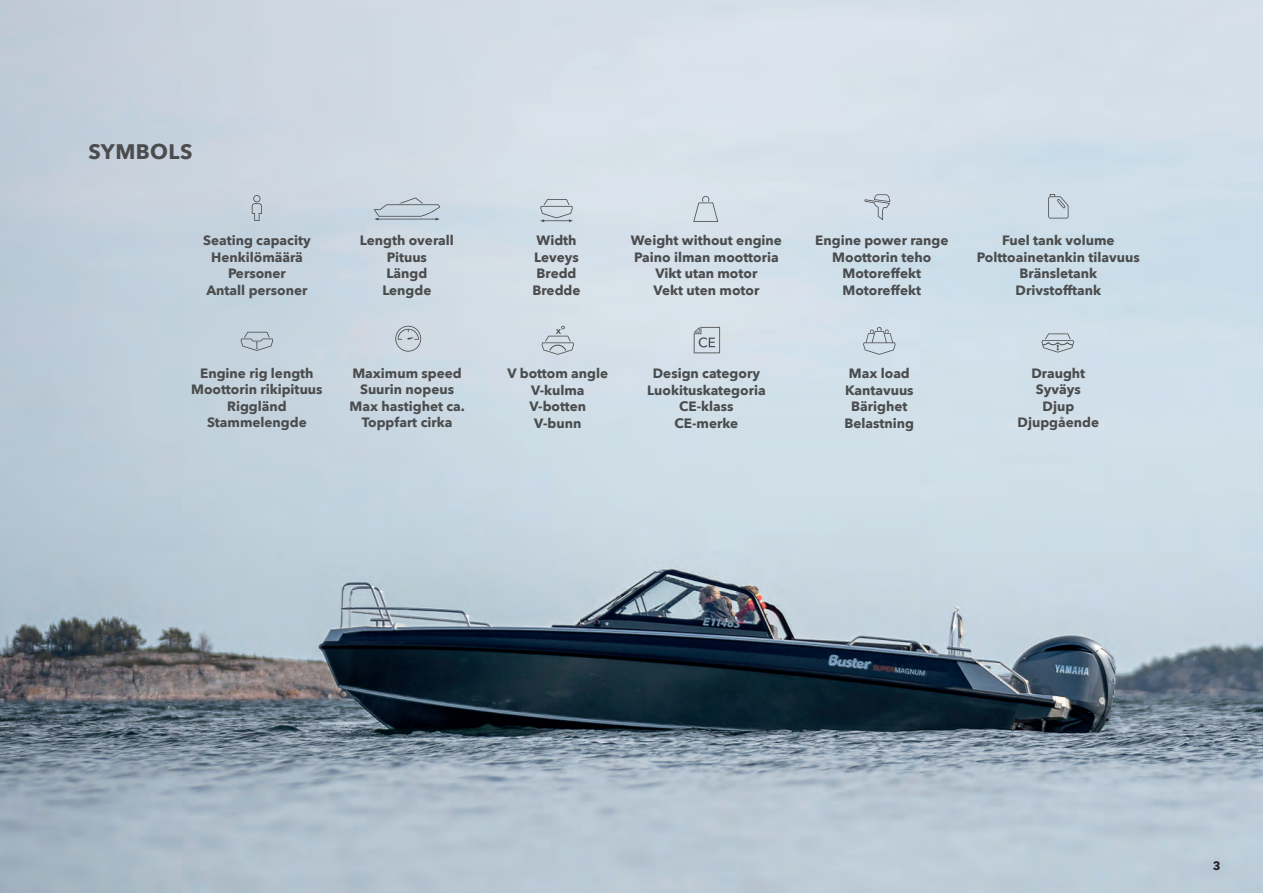
<style>
.page{position:relative;width:1263px;height:893px;background:#fff}
.page>*{position:absolute;margin:0;border:0;box-sizing:border-box;transform-origin:0 0}
.perus_rivitys_tekti{font:700 21px "Avenir Next";letter-spacing:.02em;color:#4b4c4d}
.gray_header_9_pt{font:700 13.5px/16.5px "Avenir Next";color:#4b4c4d}
.t1{font:700 12px "Avenir Next";color:#231f20}
</style>
<div class="page">
<img style="left:0;top:0;width:1263px;height:893px">
<svg style="left:373px;top:197px;width:67px;height:24px;background:#bcc7d1"></svg>
<svg style="left:540px;top:199px;width:33px;height:23px"></svg>
<svg style="left:864px;top:194px;width:26px;height:26px"></svg>
<svg style="left:1048px;top:194px;width:20px;height:24px"></svg>
<svg style="left:241px;top:332px;width:32px;height:19px"></svg>
<svg style="left:395px;top:326px;width:26px;height:26px"></svg>
<svg style="left:252px;top:195px;width:10px;height:26px"></svg>
<svg style="left:693px;top:196px;width:25px;height:26px"></svg>
<svg style="left:541px;top:326px;width:33px;height:29px"></svg>
<svg style="left:1041px;top:333px;width:33px;height:20px"></svg>
<svg style="left:863px;top:327px;width:33px;height:28px"></svg>
<svg style="left:694px;top:327px;width:26px;height:26px"></svg>
<p class="perus_rivitys_tekti" style="left:88px;top:138px;width:106px">SYMBOLS</p>
<p class="gray_header_9_pt" style="left:203px;top:232px;width:109px">Seating capacity</p>
<p class="gray_header_9_pt" style="left:211px;top:249px;width:93px">Henkilömäärä</p>
<p class="gray_header_9_pt" style="left:228px;top:265px;width:59px">Personer</p>
<p class="gray_header_9_pt" style="left:206px;top:282px;width:103px">Antall personer</p>
<p class="gray_header_9_pt" style="left:200px;top:365px;width:115px">Engine rig length</p>
<p class="gray_header_9_pt" style="left:191px;top:381px;width:133px">Moottorin rikipituus</p>
<p class="gray_header_9_pt" style="left:227px;top:398px;width:61px">Riggländ</p>
<p class="gray_header_9_pt" style="left:207px;top:414px;width:101px">Stammelengde</p>
<p class="gray_header_9_pt" style="left:360px;top:232px;width:95px">Length overall</p>
<p class="gray_header_9_pt" style="left:387px;top:249px;width:42px">Pituus</p>
<p class="gray_header_9_pt" style="left:386px;top:265px;width:42px">Längd</p>
<p class="gray_header_9_pt" style="left:382px;top:282px;width:51px">Lengde</p>
<p class="gray_header_9_pt" style="left:352px;top:365px;width:111px">Maximum speed</p>
<p class="gray_header_9_pt" style="left:360px;top:381px;width:96px">Suurin nopeus</p>
<p class="gray_header_9_pt" style="left:349px;top:398px;width:117px">Max hastighet ca.</p>
<p class="gray_header_9_pt" style="left:362px;top:414px;width:92px">Toppfart cirka</p>
<p class="gray_header_9_pt" style="left:536px;top:232px;width:42px">Width</p>
<p class="gray_header_9_pt" style="left:534px;top:249px;width:46px">Leveys</p>
<p class="gray_header_9_pt" style="left:537px;top:265px;width:41px">Bredd</p>
<p class="gray_header_9_pt" style="left:533px;top:282px;width:49px">Bredde</p>
<p class="gray_header_9_pt" style="left:631px;top:232px;width:152px">Weight without engine</p>
<p class="gray_header_9_pt" style="left:634px;top:249px;width:146px">Paino ilman moottoria</p>
<p class="gray_header_9_pt" style="left:655px;top:265px;width:103px">Vikt utan motor</p>
<p class="gray_header_9_pt" style="left:653px;top:282px;width:108px">Vekt uten motor</p>
<p class="gray_header_9_pt" style="left:507px;top:365px;width:102px">V bottom angle</p>
<p class="gray_header_9_pt" style="left:529px;top:382px;width:58px">V-kulma<br>V-botten</p>
<p class="gray_header_9_pt" style="left:534px;top:415px;width:49px">V-bunn</p>
<p class="gray_header_9_pt" style="left:653px;top:365px;width:109px">Design category</p>
<p class="gray_header_9_pt" style="left:647px;top:382px;width:120px">Luokituskategoria</p>
<p class="gray_header_9_pt" style="left:679px;top:398px;width:56px">CE-klass</p>
<p class="gray_header_9_pt" style="left:675px;top:415px;width:65px">CE-merke</p>
<p class="gray_header_9_pt" style="left:815px;top:232px;width:135px">Engine power range</p>
<p class="gray_header_9_pt" style="left:832px;top:249px;width:101px">Moottorin teho</p>
<p class="gray_header_9_pt" style="left:842px;top:265px;width:80px">Motoreffekt</p>
<p class="gray_header_9_pt" style="left:842px;top:282px;width:80px">Motoreffekt</p>
<p class="gray_header_9_pt" style="left:845px;top:365px;width:70px">Max load<br>Kantavuus</p>
<p class="gray_header_9_pt" style="left:844px;top:398px;width:71px;text-align:center">Bärighet<br>Belastning</p>
<p class="gray_header_9_pt" style="left:1002px;top:232px;width:114px">Fuel tank volume</p>
<p class="gray_header_9_pt" style="left:977px;top:249px;width:164px">Polttoainetankin tilavuus</p>
<p class="gray_header_9_pt" style="left:1019px;top:265px;width:79px">Bränsletank</p>
<p class="gray_header_9_pt" style="left:1015px;top:282px;width:87px">Drivstofftank</p>
<p class="gray_header_9_pt" style="left:1018px;top:365px;width:83px;text-align:center">Draught<br>Syväys<br>Djup<br>Djupgående</p>
<p class="t1" style="left:1213px;top:859px;width:9px">3</p>
</div>
